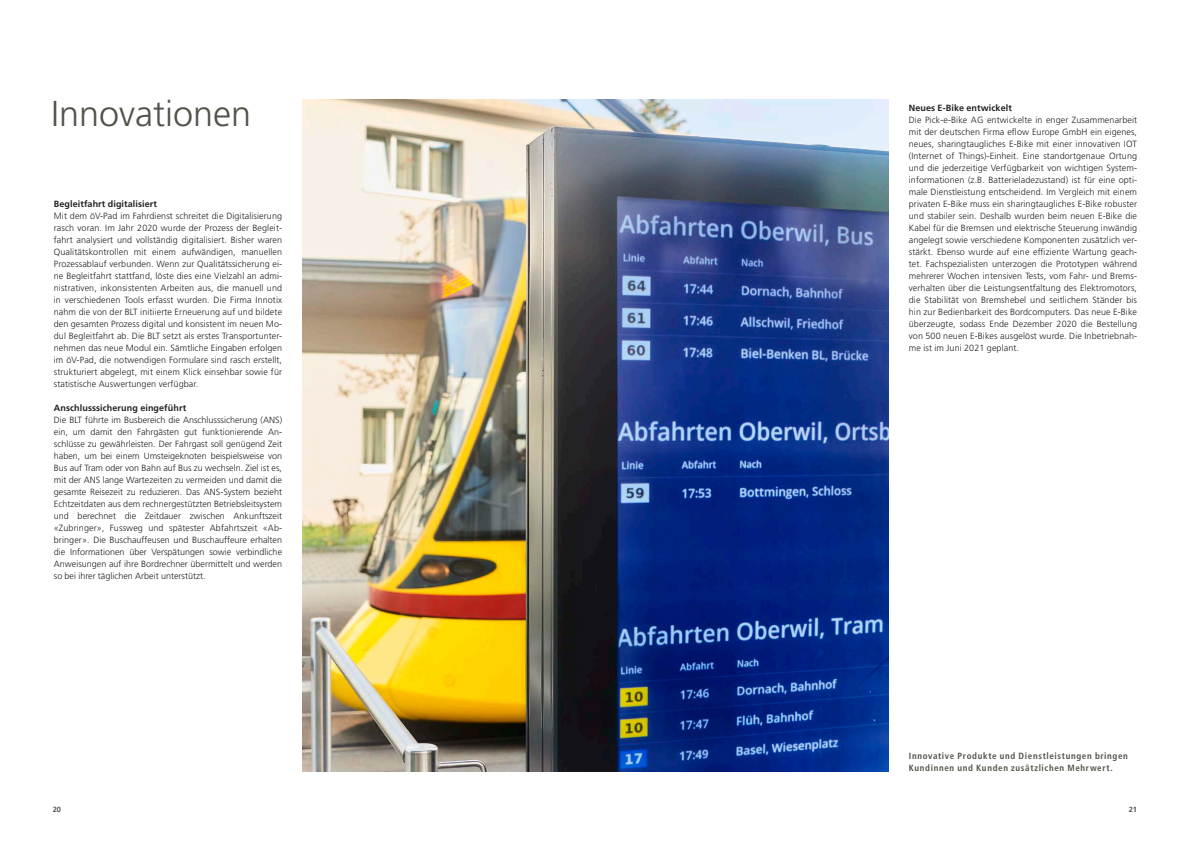
<style>
.page{position:relative;width:1191px;height:842px;background:#fff}
.page>*{position:absolute;margin:0;border:0;box-sizing:border-box;transform-origin:0 0}
._01_Titel_36_40{font:300 36px "Frutiger LT Std";color:#535249}
._03_FT_9_12{font:300 9px/12px "Frutiger LT Std";letter-spacing:.01em;color:#231f20;text-align:justify}
.Bildlegende{font:700 condensed 9px/12px "Frutiger LT Std";letter-spacing:.075em;color:#535249}
._03_FT___UT{font:700 9px "Frutiger LT Std";letter-spacing:.01em;color:#231f20}
.t1{font:700 7.5px "Frutiger LT Std";color:#535249}
</style>
<div class="page">
<img style="left:302px;top:99px;width:587px;height:672px">
<p class="_01_Titel_36_40" style="left:51px;top:93px;width:202px">Innovationen</p>
<p class="_03_FT___UT" style="left:54px;top:199px;width:105px">Begleitfahrt digitalisiert</p>
<p class="_03_FT_9_12" style="left:54px;top:210px;width:230px">Mit dem öV-Pad im Fahrdienst schreitet die Digitalisierung rasch voran. Im Jahr 2020 wurde der Prozess der Begleit&shy;fahrt analysiert und vollständig digitalisiert. Bisher waren Qualitätskontrollen mit einem aufwändigen, manuellen Prozessablauf verbunden. Wenn zur Qualitätssicherung ei&shy;ne Begleitfahrt stattfand, löste dies eine Vielzahl an admi&shy;nistrativen, inkonsistenten Arbeiten aus, die manuell und in verschiedenen Tools erfasst wurden. Die Firma Innotix nahm die von der BLT initiierte Erneuerung auf und bildete den gesamten Prozess digital und konsistent im neuen Mo&shy;dul Begleitfahrt ab. Die BLT setzt als erstes Transportunter&shy;nehmen das neue Modul ein. Sämtliche Eingaben erfolgen im öV-Pad, die notwendigen Formulare sind rasch erstellt, strukturiert abgelegt, mit einem Klick einsehbar sowie für statistische Auswertungen verfügbar.</p>
<p class="_03_FT___UT" style="left:54px;top:403px;width:134px">Anschlusssicherung eingeführt</p>
<p class="_03_FT_9_12" style="left:54px;top:414px;width:230px">Die BLT führte im Busbereich die Anschlusssicherung (ANS) ein, um damit den Fahrgästen gut funktionierende An&shy;schlüsse zu gewährleisten. Der Fahrgast soll genügend Zeit haben, um bei einem Umsteigeknoten beispielsweise von Bus auf Tram oder von Bahn auf Bus zu wechseln. Ziel ist es, mit der ANS lange Wartezeiten zu vermeiden und damit die gesamte Reisezeit zu reduzieren. Das ANS-System bezieht Echtzeitdaten aus dem rechnergestützten Betriebsleitsystem und berechnet die Zeitdauer zwischen Ankunftszeit «Zubringer», Fussweg und spätester Abfahrtszeit «Ab&shy;bringer». Die Buschauffeusen und Buschauffeure erhalten die Informationen über Verspätungen sowie verbindliche Anweisungen auf ihre Bordrechner übermittelt und werden so bei ihrer täglichen Arbeit unterstützt.</p>
<p class="_03_FT___UT" style="left:909px;top:103px;width:105px">Neues E-Bike entwickelt</p>
<p class="_03_FT_9_12" style="left:909px;top:114px;width:230px">Die Pick-e-Bike AG entwickelte in enger Zusammenarbeit mit der deutschen Firma eflow Europe GmbH ein eigenes, neues, sharingtaugliches E-Bike mit einer innovativen IOT (Internet of Things)-Einheit. Eine standortgenaue Ortung und die jederzeitige Verfügbarkeit von wichtigen System&shy;informationen (z.B. Batterieladezustand) ist für eine opti&shy;male Dienstleistung entscheidend. Im Vergleich mit einem privaten E-Bike muss ein sharingtaugliches E-Bike robuster und stabiler sein. Deshalb wurden beim neuen E-Bike die Kabel für die Bremsen und elektrische Steuerung inwändig angelegt sowie verschiedene Komponenten zusätzlich ver&shy;stärkt. Ebenso wurde auf eine effiziente Wartung geach&shy;tet. Fachspezialisten unterzogen die Prototypen während mehrerer Wochen intensiven Tests, vom Fahr- und Brems&shy;verhalten über die Leistungsentfaltung des Elektromotors, die Stabilität von Bremshebel und seitlichem Ständer bis hin zur Bedienbarkeit des Bordcomputers. Das neue E-Bike überzeugte, sodass Ende Dezember 2020 die Bestellung von 500 neuen E-Bikes ausgelöst wurde. Die Inbetriebnah&shy;me ist im Juni 2021 geplant.</p>
<p class="Bildlegende" style="left:909px;top:750px;width:221px">Innovative Produkte und Dienstleistungen bringen<br>Kundinnen und Kunden zusätzlichen Mehrwert.</p>
<p class="t1" style="left:53px;top:805px;width:10px">20</p>
<p class="t1" style="left:1128px;top:805px;width:10px">21</p>
</div>
